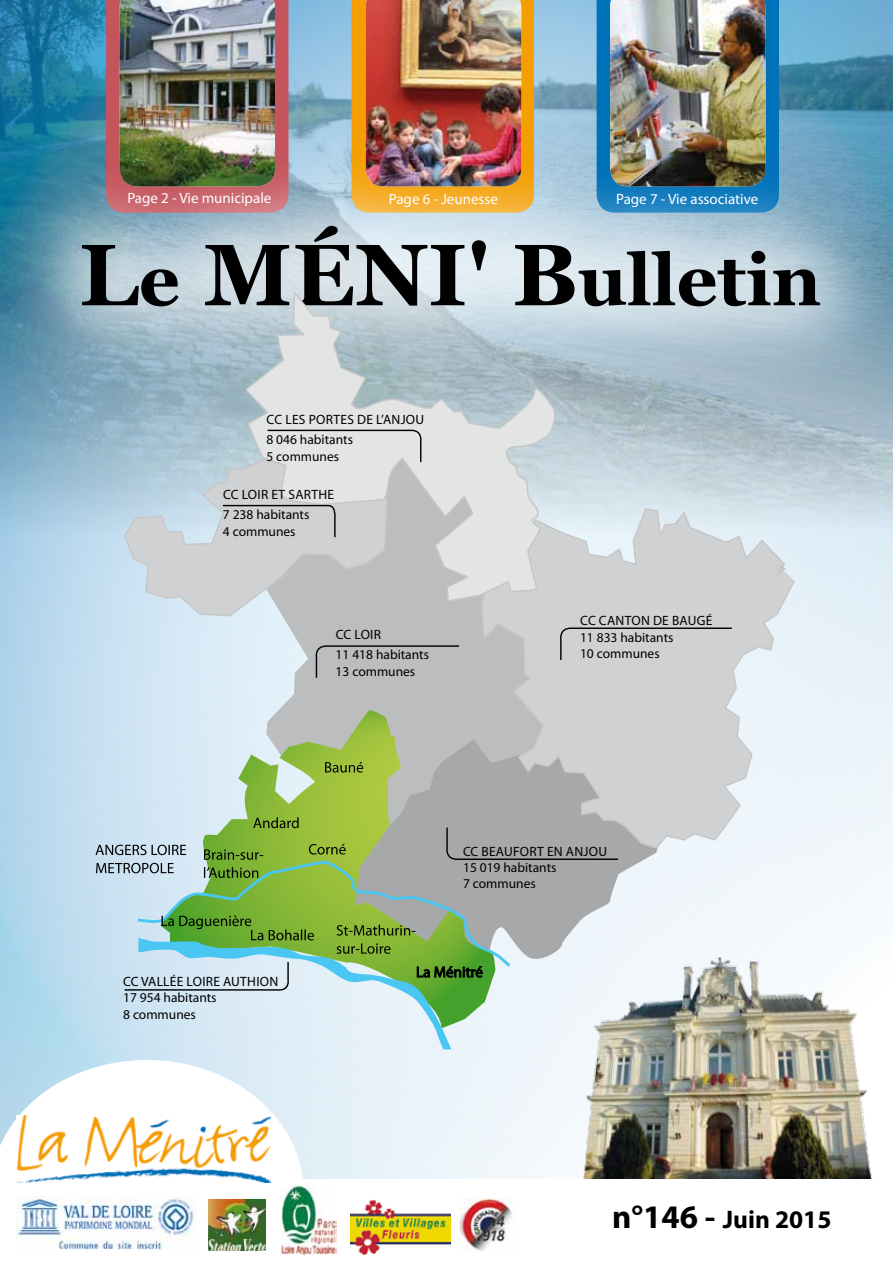
<style>
.page{position:relative;width:893px;height:1263px;background:#fff}
.page>*{position:absolute;margin:0;border:0;box-sizing:border-box;transform-origin:0 0}
.t1{font:700 72px "Georgia";color:#000}
.t2{font:700 25.35px "Myriad Pro";color:#000}
.t3{font:15px "Myriad Pro";color:#fff}
.t4{font:13.5px/16.2px "Myriad Pro";color:#000}
.s1{font-size:87px}
.s2{font-size:33px}
</style>
<div class="page">
<img style="left:0;top:0;width:893px;height:1179px">
<svg style="left:0;top:1060px;width:303px;height:195px"></svg>
<img style="left:17px;top:1116px;width:254px;height:66px">
<img style="left:17px;top:1197px;width:178px;height:55px">
<img style="left:209px;top:1200px;width:57px;height:51px">
<img style="left:280px;top:1186px;width:56px;height:68px">
<img style="left:351px;top:1200px;width:99px;height:54px">
<img style="left:458px;top:1198px;width:58px;height:53px">
<svg style="left:352px;top:0;width:182px;height:131px;background:#f29e05"></svg>
<img style="left:366px;top:0;width:155px;height:131px">
<div style="left:597px;top:0;width:182px;height:131px;background:#0072ba"></div>
<img style="left:610px;top:0;width:155px;height:131px">
<svg style="left:106px;top:0;width:182px;height:131px;background:#c2565e"></svg>
<img style="left:120px;top:0;width:155px;height:131px">
<div style="left:0;top:131px;width:893px;height:254px;background:#fff;opacity:.75"></div>
<svg style="left:619px;top:849px;width:41px;height:113px;fill:#eff6fb"></svg>
<svg style="left:262px;top:443px;width:316px;height:267px;background:#c3c8ca"></svg>
<svg style="left:480px;top:507px;width:316px;height:342px;background:#d1d4d7"></svg>
<svg style="left:777px;top:565px;width:9px;height:10px"></svg>
<svg style="left:244px;top:289px;width:315px;height:314px;background:#cad4d8"></svg>
<svg style="left:160px;top:710px;width:335px;height:107px;background:#b9caaa"></svg>
<svg style="left:325px;top:762px;width:38px;height:10px"></svg>
<svg style="left:95px;top:817px;width:524px;height:232px;background:#aec7af"></svg>
<div style="left:559px;top:627px;width:174px;height:34px;background:#d0d1d2"></div>
<svg style="left:314px;top:645px;width:146px;height:34px;background:#b1b3b4"></svg>
<svg style="left:123px;top:429px;width:300px;height:188px;background:#c8cfd3"></svg>
<p class="t3" style="left:127px;top:189px;width:146px">Page 2 - Vie municipale</p>
<p class="t3" style="left:389px;top:189px;width:111px">Page 6 - Jeunesse</p>
<p class="t3" style="left:616px;top:189px;width:144px">Page 7 - Vie associative</p>
<h1 class="t1" style="left:79px;top:240px;width:744px"><span class="s1">L</span>e <span class="s1">Méni' B</span>ulletin</h1>
<p class="t4" style="left:266px;top:409px;width:159px;line-height:20.2px;text-indent:67px">tes de l’anjo u<br>8 046 habitants</p>
<p class="t4" style="left:266px;top:448px;width:74px">5 communes</p>
<p class="t4" style="left:267px;top:411px;width:51px">CC les por</p>
<p class="t4" style="left:223px;top:486px;width:33px">CC loir</p>
<p class="t4" style="left:223px;top:484px;width:113px;line-height:20.2px;text-indent:48px">et sarthe<br>7 238 habitants</p>
<p class="t4" style="left:223px;top:523px;width:74px">4 communes</p>
<p class="t4" style="left:336px;top:624px;width:95px;line-height:20.2px">CC loir<br>11 418 habitants</p>
<p class="t4" style="left:336px;top:663px;width:81px">13 communes</p>
<p class="t4" style="left:580px;top:612px;width:134px">CC canton de Baugé<br>11 833 habitants<br>10 communes</p>
<p class="t4" style="left:123px;top:973px;width:157px">CC VAllée LOIRE Authion<br>17 954 habitants<br>8 communes</p>
<p class="t4" style="left:463px;top:843px;width:146px">CC beaufort en anjou<br>15 019 habitants<br>7 communes</p>
<h2 class="t2" style="left:612px;top:1203px;width:221px"><span class="s2">n°146 -</span> Juin 2015</h2>
</div>
